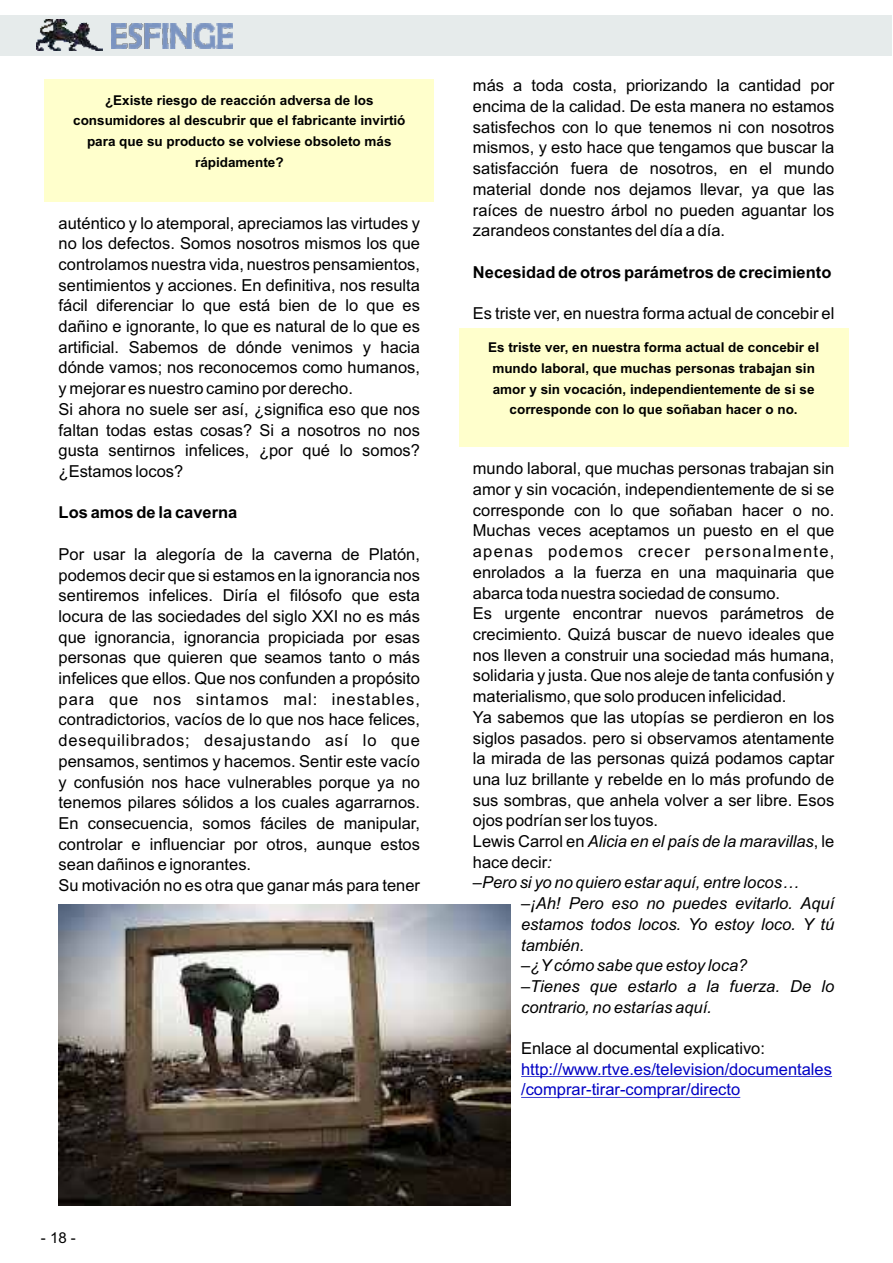
<style>
.page{position:relative;width:893px;height:1263px;background:#fff}
.page>*{position:absolute;margin:0;border:0;box-sizing:border-box;transform-origin:0 0}
.t1{font:16.5px/20.7px "Arial";color:#000}
.t2{font:italic 16.5px/20.7px "Arial";color:#000}
.t3{font:16.5px/20.7px "Arial";color:#0000c4}
.t4{font:700 16.5px "Arial";color:#000}
.t5{font:15px "Arial";color:#000}
.t6{font:700 13.5px/20.7px "Arial";color:#000;text-align:center}
.s1{font-style:italic}
</style>
<div class="page">
<hr style="left:521px;top:1076px;width:311px;height:1px;background:#0000c4">
<hr style="left:521px;top:1097px;width:219px;height:1px;background:#0000c4">
<img style="left:59px;top:905px;width:451px;height:300px">
<div style="left:45px;top:79px;width:389px;height:122px;background:#ffc"></div>
<div style="left:459px;top:328px;width:389px;height:119px;background:#ffc"></div>
<div style="left:0;top:15px;width:892px;height:41px;background:#e6ebeb"></div>
<img style="left:111px;top:24px;width:122px;height:24px">
<img style="left:36px;top:19px;width:66px;height:32px">
<p class="t6" style="left:73px;top:91px;width:334px">¿Existe riesgo de reacción adversa de los consumidores al descubrir que el fabricante invirtió para que su producto se volviese obsoleto más rápidamente?</p>
<p class="t1" style="left:59px;top:214px;width:363px">auténtico y lo atemporal, apreciamos las virtudes y no los defectos. Somos nosotros mismos los que controlamos nuestra vida, nuestros pensamientos, sentimientos y acciones. En definitiva, nos resulta fácil diferenciar lo que está bien de lo que es dañino e ignorante, lo que es natural de lo que es artificial. Sabemos de dónde venimos y hacia dónde vamos; nos reconocemos como humanos, y mejorar es nuestro camino por derecho.<br>Si ahora no suele ser así, ¿significa eso que nos faltan todas estas cosas? Si a nosotros no nos gusta sentirnos infelices, ¿por qué lo somos? ¿Estamos locos?</p>
<p class="t4" style="left:59px;top:506px;width:180px">Los amos de la caverna</p>
<p class="t1" style="left:59px;top:545px;width:363px">Por usar la alegoría de la caverna de Platón, podemos decir que si estamos en la ignorancia nos sentiremos infelices. Diría el filósofo que esta locura de las sociedades del siglo XXI no es más que ignorancia, ignorancia propiciada por esas personas que quieren que seamos tanto o más infelices que ellos. Que nos confunden a propósito para que nos sintamos mal: inestables, contradictorios, vacíos de lo que nos hace felices, desequilibrados; desajustando así lo que pensamos, sentimos y hacemos. Sentir este vacío y confusión nos hace vulnerables porque ya no tenemos pilares sólidos a los cuales agarrarnos.<br>En consecuencia, somos fáciles de manipular, controlar e influenciar por otros, aunque estos sean dañinos e ignorantes.<br>Su motivación no es otra que ganar más para tener</p>
<p class="t1" style="left:473px;top:77px;width:363px;text-align:justify">más a toda costa, priorizando la cantidad por encima de la calidad. De esta manera no estamos satisfechos con lo que tenemos ni con nosotros mismos, y esto hace que tengamos que buscar la satisfacción fuera de nosotros, en el mundo material donde nos dejamos llevar, ya que las raíces de nuestro árbol no pueden aguantar los zarandeos constantes del día a día.</p>
<p class="t4" style="left:473px;top:266px;width:360px">Necesidad de otros parámetros de crecimiento</p>
<p class="t1" style="left:473px;top:304px;width:363px">Es triste ver, en nuestra forma actual de concebir el</p>
<p class="t6" style="left:488px;top:338px;width:332px">Es triste ver, en nuestra forma actual de concebir el mundo laboral, que muchas personas trabajan sin amor y sin vocación, independientemente de si se corresponde con lo que soñaban hacer o no.</p>
<p class="t1" style="left:473px;top:460px;width:363px">mundo laboral, que muchas personas trabajan sin amor y sin vocación, independientemente de si se corresponde con lo que soñaban hacer o no.<br>Muchas veces aceptamos un puesto en el que apenas podemos crecer personalmente, enrolados a la fuerza en una maquinaria que abarca toda nuestra sociedad de consumo.<br>Es urgente encontrar nuevos parámetros de crecimiento. Quizá buscar de nuevo ideales que nos lleven a construir una sociedad más humana, solidaria y justa. Que nos aleje de tanta confusión y materialismo, que solo producen infelicidad.<br>Ya sabemos que las utopías se perdieron en los siglos pasados. pero si observamos atentamente la mirada de las personas quizá podamos captar una luz brillante y rebelde en lo más profundo de sus sombras, que anhela volver a ser libre. Esos ojos podrían ser los tuyos.<br>Lewis Carrol en <span class="s1">Alicia en el país de la maravillas</span>, le hace decir<span class="s1">:<br>–Pero si yo no quiero estar aquí, entre locos…</span></p>
<p class="t2" style="left:521px;top:894px;width:315px">–¡Ah! Pero eso no puedes evitarlo. Aquí estamos todos locos. Yo estoy loco. Y tú también.<br>–¿Ycómo sabe que estoy loca?<br>–Tienes que estarlo a la fuerza. De lo contrario, no estarías aquí.</p>
<p class="t1" style="left:521px;top:1039px;width:245px">Enlace al documental explicativo:</p>
<p class="t3" style="left:521px;top:1060px;width:312px">http://www.rtve.es/television/documentales /comprar-tirar-comprar/directo</p>
<p class="t5" style="left:41px;top:1232px;width:37px">- 18 -</p>
</div>
